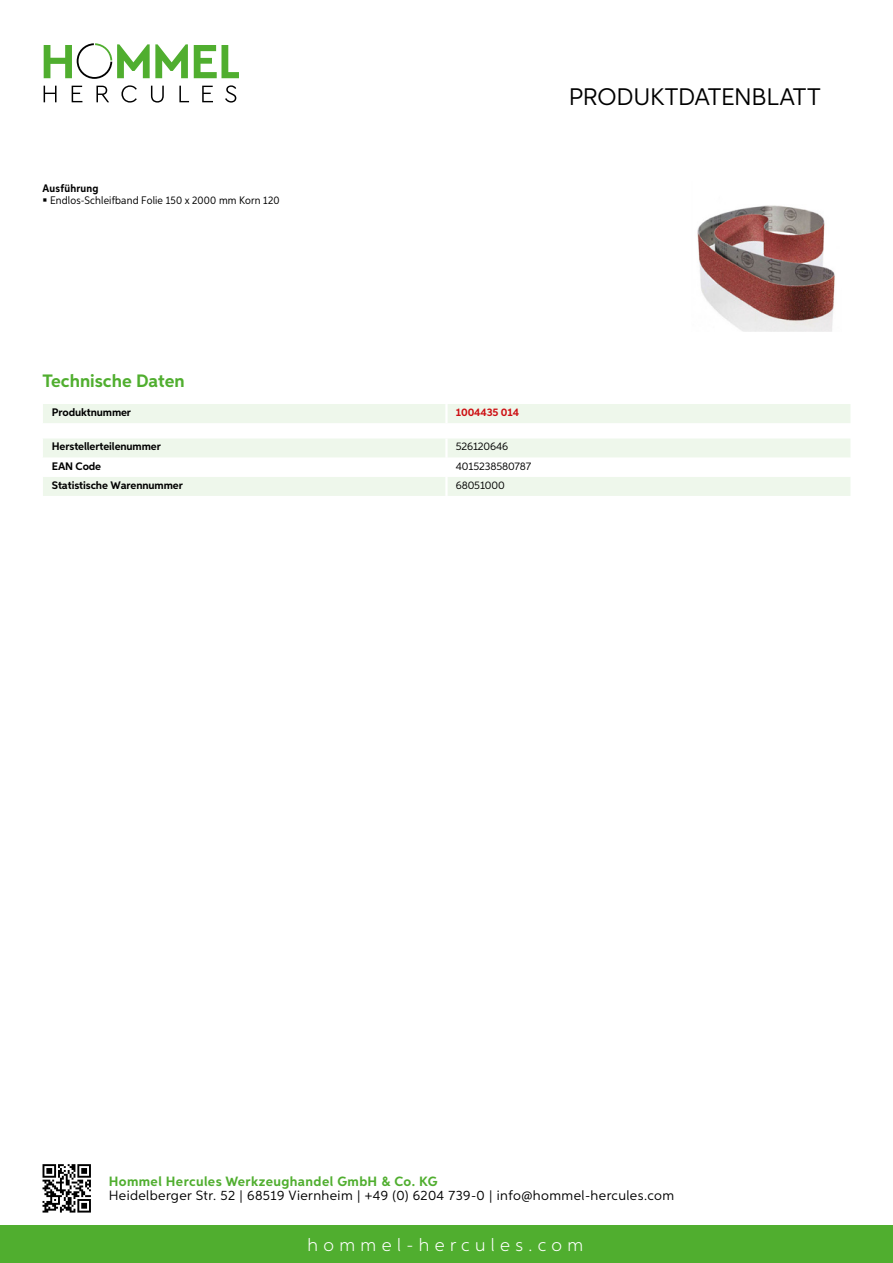
<style>
.page{position:relative;width:893px;height:1263px;background:#fff}
.page>*{position:absolute;margin:0;border:0;box-sizing:border-box;transform-origin:0 0}
.t1{font:24px "Aspira";letter-spacing:-.01em;color:#000}
.t2{font:300 18px "Aspira";letter-spacing:.3em;color:#fff}
.t3{font:700 18px "Aspira";color:#50ae2f}
.t4{font:13.5px "Aspira";letter-spacing:.03em;color:#000}
.t5{font:700 13.5px "Aspira";letter-spacing:.03em;color:#50ae2f}
.t6{font:700 10.95px "Aspira";letter-spacing:-.01em;color:#000}
.t7{font:10.95px "Aspira Nar";letter-spacing:.015em;color:#000}
.t8{font:10.95px "Aspira";letter-spacing:-.01em;color:#000}
.t9{font:700 10.95px "Aspira";letter-spacing:-.01em;color:#cd1013}
.t10{font:700 10.95px "Aspira Nar";letter-spacing:.02em;color:#000}
</style>
<div class="page">
<div style="left:0;top:1226px;width:893px;height:37px;background:#50ae2f"></div>
<svg style="left:43px;top:1164px;width:48px;height:48px"></svg>
<svg style="left:194px;top:45px;width:45px;height:33px"></svg>
<svg style="left:44px;top:43px;width:144px;height:36px"></svg>
<svg style="left:44px;top:86px;width:13px;height:16px"></svg>
<svg style="left:72px;top:86px;width:10px;height:16px"></svg>
<svg style="left:96px;top:86px;width:13px;height:16px"></svg>
<svg style="left:121px;top:85px;width:16px;height:18px"></svg>
<svg style="left:151px;top:86px;width:13px;height:17px"></svg>
<svg style="left:179px;top:86px;width:10px;height:16px"></svg>
<svg style="left:202px;top:86px;width:11px;height:16px"></svg>
<svg style="left:225px;top:85px;width:11px;height:18px"></svg>
<div style="left:43px;top:404px;width:807px;height:19px;background:#eef7eb"></div>
<hr style="left:445px;top:404px;width:3px;height:19px;background:#fff">
<svg style="left:43px;top:439px;width:807px;height:57px"></svg>
<hr style="left:445px;top:477px;width:3px;height:19px;background:#fff">
<img style="left:697px;top:205px;width:138px;height:126px">
<p class="t10" style="left:43px;top:181px;width:58px">Ausführung</p>
<p class="t7" style="left:50px;top:194px;width:231px">Endlos-Schleifband Folie 150 x 2000 mm Korn 120</p>
<h1 class="t1" style="left:569px;top:82px;width:253px">Produktdatenblatt</h1>
<h2 class="t3" style="left:43px;top:370px;width:144px">Technische Daten</h2>
<p class="t6" style="left:52px;top:405px;width:81px">Produktnummer</p>
<p class="t9" style="left:456px;top:405px;width:65px">1004435 014</p>
<p class="t6" style="left:52px;top:440px;width:111px">Herstellerteilenummer</p>
<p class="t8" style="left:456px;top:440px;width:54px">526120646</p>
<p class="t6" style="left:52px;top:459px;width:51px">EAN Code</p>
<p class="t8" style="left:456px;top:459px;width:77px">4015238580787</p>
<p class="t6" style="left:52px;top:478px;width:132px">Statistische Warennummer</p>
<p class="t8" style="left:456px;top:478px;width:50px">68051000</p>
<p class="t5" style="left:109px;top:1172px;width:330px">Hommel Hercules Werkzeughandel GmbH &amp; Co. KG</p>
<p class="t4" style="left:109px;top:1187px;width:567px">Heidelberger Str. 52 | 68519 Viernheim | +49 (0) 6204 739-0 | info@hommel-hercules.com</p>
<h2 class="t2" style="left:307px;top:1234px;width:277px">hommel-hercules.com</h2>
</div>
